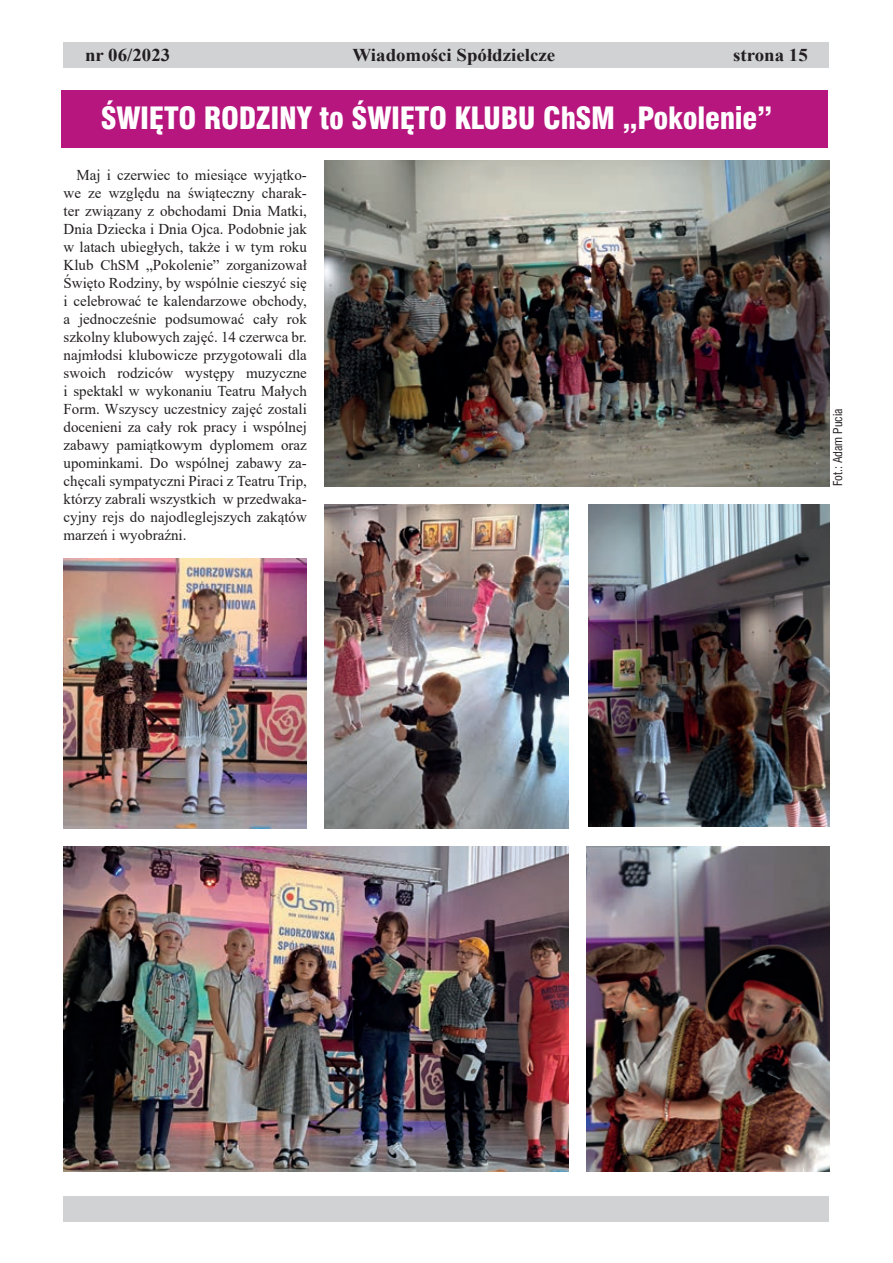
<style>
.page{position:relative;width:893px;height:1263px;background:#fff}
.page>*{position:absolute;margin:0;border:0;box-sizing:border-box;transform-origin:0 0}
.t1{font:30px "Swis 721 Blk Cn EU";letter-spacing:-.01em;color:#fff}
.t2{font:700 18px "Times New Roman";color:#231f20;scale:1.05 1}
.t3{font:15px/18px "Times New Roman";color:#231f20;text-align:justify}
.t4{font:12px "Swis 721 Cn EU";color:#231f20}
</style>
<div class="page">
<div style="left:64px;top:42px;width:765px;height:26px;background:#d1d2d4"></div>
<div style="left:64px;top:1196px;width:765px;height:26px;background:#d1d2d4"></div>
<div style="left:62px;top:90px;width:766px;height:58px;background:#b6167e"></div>
<img style="left:588px;top:505px;width:241px;height:321px">
<img style="left:325px;top:504px;width:243px;height:324px">
<img style="left:64px;top:558px;width:243px;height:270px">
<img style="left:325px;top:161px;width:504px;height:325px">
<img style="left:586px;top:846px;width:243px;height:325px">
<img style="left:64px;top:846px;width:504px;height:325px">
<p class="t2" style="left:85px;top:42px;width:83px">nr 06/2023</p>
<p class="t2" style="left:352px;top:42px;width:195px">Wiadomości Spółdzielcze</p>
<p class="t2" style="left:733px;top:42px;width:73px">strona 15</p>
<h1 class="t1" style="left:101px;top:99px;width:673px">ŚWIĘTO RODZINY to ŚWIĘTO KLUBU ChSM „Pokolenie”</h1>
<p class="t3" style="left:64px;top:166px;width:245px;text-indent:13px">Maj i czerwiec to miesiące wyjątko&shy;we ze względu na świąteczny charak&shy;ter związany z obchodami Dnia Matki, Dnia Dziecka i Dnia Ojca. Podobnie jak w latach ubiegłych, także i w tym roku Klub ChSM „Pokolenie” zorganizował Święto Rodziny, by wspólnie cieszyć się i celebrować te kalendarzowe obchody, a jednocześnie podsumować cały rok szkolny klubowych zajęć. 14 czerwca br. najmłodsi klubowicze przygotowali dla swoich rodziców występy muzyczne i spektakl w wykonaniu Teatru Małych Form. Wszyscy uczestnicy zajęć zostali docenieni za cały rok pracy i wspólnej zabawy pamiątkowym dyplomem oraz upominkami. Do wspólnej zabawy za&shy;chęcali sympatyczni Piraci z Teatru Trip, którzy zabrali wszystkich w przedwaka&shy;cyjny rejs do najodleglejszych zakątów marzeń i wyobraźni.</p>
<p class="t4" style="left:830px;top:486px;width:79px;rotate:-90deg">Fot.: Adam Pucia</p>
</div>
